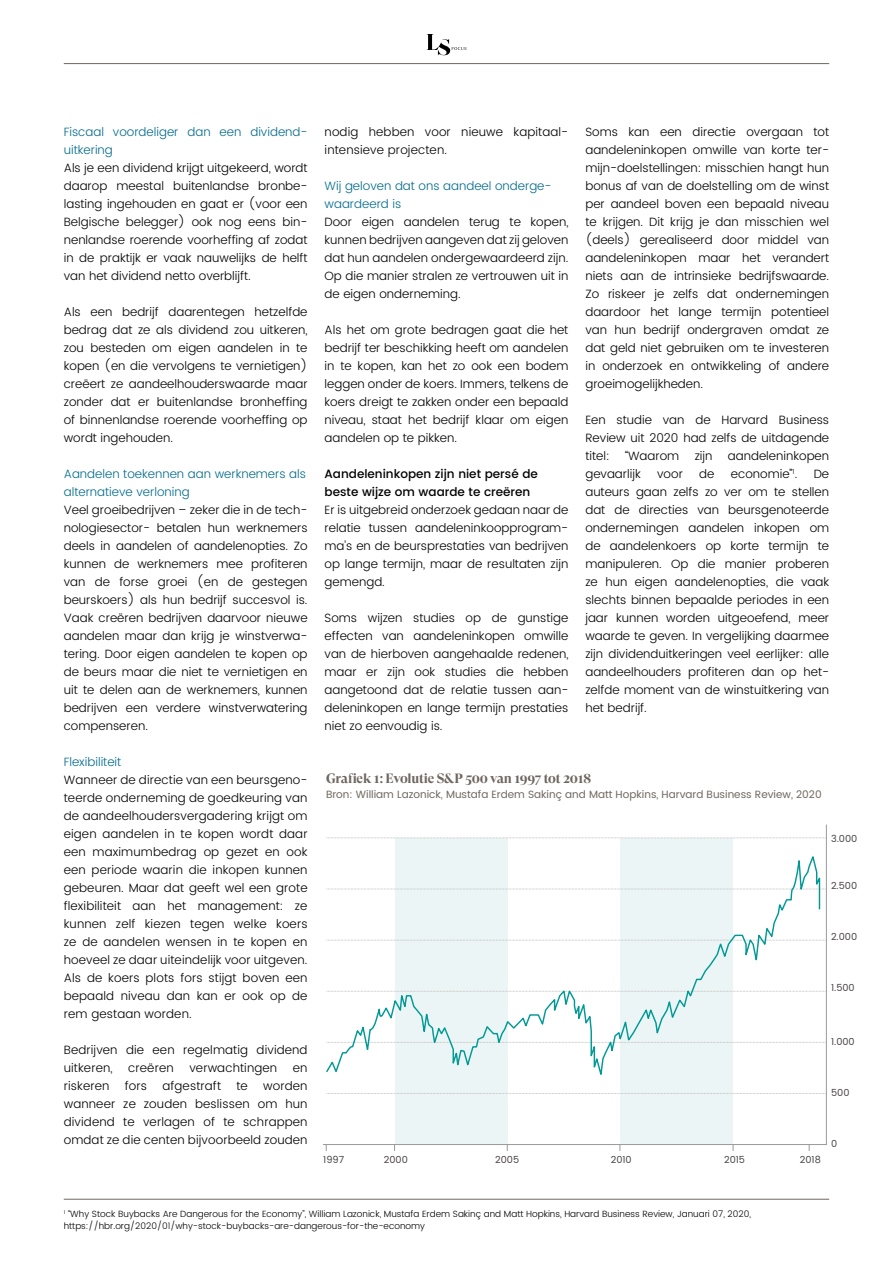
<style>
.page{position:relative;width:893px;height:1263px;background:#fff}
.page>*{position:absolute;margin:0;border:0;box-sizing:border-box;transform-origin:0 0}
.t1{font:700 13.5px "GT Super Display";letter-spacing:-.015em;color:#6f665f}
.t2{font:300 12px/18px "Poppins";color:#000;text-align:justify}
.t3{font:300 12px/18px "Poppins";color:#006b8d}
.t4{font:500 12px/18px "Poppins";color:#000}
.t5{font:10.5px "Poppins";color:#6f665f}
.t6{font:9.75px "Poppins";color:#494443}
.t7{font:300 9px/12px "Poppins";color:#000}
</style>
<div class="page">
<hr style="left:64px;top:1199px;width:765px;height:1px;background:#6f665f">
<hr style="left:64px;top:63px;width:765px;height:1px;background:#6f665f">
<svg style="left:427px;top:34px;width:39px;height:21px"></svg>
<svg style="left:326px;top:824px;width:501px;height:321px"></svg>
<svg style="left:323px;top:1144px;width:4px;height:7px"></svg>
<svg style="left:326px;top:848px;width:495px;height:233px"></svg>
<p class="t3" style="left:64px;top:123px;width:245px">Fiscaal voordeliger dan een dividend&shy;uitkering</p>
<p class="t2" style="left:64px;top:159px;width:245px">Als je een dividend krijgt uitgekeerd, wordt daarop meestal buitenlandse bronbe&shy;lasting ingehouden en gaat er (voor een Belgische belegger) ook nog eens bin&shy;nenlandse roerende voorheffing af zodat in de praktijk er vaak nauwelijks de helft van het dividend netto overblijft.</p>
<p class="t2" style="left:64px;top:303px;width:245px">Als een bedrijf daarentegen hetzelfde bedrag dat ze als dividend zou uitkeren, zou besteden om eigen aandelen in te kopen (en die vervolgens te vernietigen) creëert ze aandeelhouderswaarde maar zonder dat er buitenlandse bronheffing of binnenlandse roerende voorheffing op wordt ingehouden.</p>
<p class="t3" style="left:64px;top:465px;width:244px">Aandelen toekennen aan werknemers als alternatieve verloning</p>
<p class="t2" style="left:64px;top:501px;width:245px">Veel groeibedrijven – zeker die in de tech&shy;nologiesector- betalen hun werknemers deels in aandelen of aandelenopties. Zo kunnen de werknemers mee profiteren van de forse groei (en de gestegen beurskoers) als hun bedrijf succesvol is.<br>Vaak creëren bedrijven daarvoor nieuwe aandelen maar dan krijg je winstverwa&shy;tering. Door eigen aandelen te kopen op de beurs maar die niet te vernietigen en uit te delen aan de werknemers, kunnen bedrijven een verdere winstverwatering compenseren.</p>
<p class="t3" style="left:64px;top:753px;width:59px">Flexibiliteit</p>
<p class="t2" style="left:64px;top:771px;width:245px">Wanneer de directie van een beursgeno&shy;teerde onderneming de goedkeuring van de aandeelhoudersvergadering krijgt om eigen aandelen in te kopen wordt daar een maximumbedrag op gezet en ook een periode waarin die inkopen kunnen gebeuren. Maar dat geeft wel een grote flexibiliteit aan het management: ze kunnen zelf kiezen tegen welke koers ze de aandelen wensen in te kopen en hoeveel ze daar uiteindelijk voor uitgeven.<br>Als de koers plots fors stijgt boven een bepaald niveau dan kan er ook op de rem gestaan worden.</p>
<p class="t2" style="left:64px;top:1041px;width:245px">Bedrijven die een regelmatig dividend uitkeren,</p>
<p class="t2" style="left:128px;top:1059px;width:47px">creëren</p>
<p class="t2" style="left:189px;top:1059px;width:89px">verwachtingen</p>
<p class="t2" style="left:293px;top:1059px;width:16px">en</p>
<p class="t2" style="left:64px;top:1077px;width:47px">riskeren</p>
<p class="t2" style="left:125px;top:1077px;width:24px">fors</p>
<p class="t2" style="left:162px;top:1077px;width:60px">afgestraft</p>
<p class="t2" style="left:236px;top:1077px;width:13px">te</p>
<p class="t2" style="left:64px;top:1077px;width:245px;text-indent:199px">worden wanneer ze zouden beslissen om hun dividend te verlagen of te schrappen omdat ze die centen bijvoorbeeld zouden</p>
<p class="t2" style="left:325px;top:123px;width:245px">nodig hebben voor nieuwe kapitaal&shy;intensieve projecten.</p>
<p class="t3" style="left:325px;top:177px;width:229px">Wij geloven dat ons aandeel onderge&shy;waardeerd is</p>
<p class="t2" style="left:325px;top:213px;width:245px">Door eigen aandelen terug te kopen, kunnen bedrijven aangeven dat zij geloven dat hun aandelen ondergewaardeerd zijn.<br>Op die manier stralen ze vertrouwen uit in de eigen onderneming.</p>
<p class="t2" style="left:325px;top:321px;width:245px">Als het om grote bedragen gaat die het bedrijf ter beschikking heeft om aandelen in te kopen, kan het zo ook een bodem leggen onder de koers. Immers, telkens de koers dreigt te zakken onder een bepaald niveau, staat het bedrijf klaar om eigen aandelen op te pikken.</p>
<p class="t4" style="left:325px;top:465px;width:215px">Aandeleninkopen zijn niet persé de beste wijze om waarde te creëren</p>
<p class="t2" style="left:325px;top:501px;width:245px">Er is uitgebreid onderzoek gedaan naar de relatie tussen aandeleninkoopprogram&shy;ma's en de beursprestaties van bedrijven op lange termijn, maar de resultaten zijn gemengd.</p>
<p class="t2" style="left:325px;top:609px;width:245px">Soms wijzen studies op de gunstige effecten van aandeleninkopen omwille van de hierboven aangehaalde redenen, maar er zijn ook studies die hebben aangetoond dat de relatie tussen aan&shy;deleninkopen en lange termijn prestaties niet zo eenvoudig is.</p>
<p class="t2" style="left:585px;top:123px;width:245px">Soms kan een directie overgaan tot aandeleninkopen omwille van korte ter&shy;mijn-doelstellingen: misschien hangt hun bonus af van de doelstelling om de winst per aandeel boven een bepaald niveau te krijgen. Dit krijg je dan misschien wel (deels) gerealiseerd door middel van aandeleninkopen maar het verandert niets aan de intrinsieke bedrijfswaarde.<br>Zo riskeer je zelfs dat ondernemingen daardoor het lange termijn potentieel van hun bedrijf ondergraven omdat ze dat geld niet gebruiken om te investeren in onderzoek en ontwikkeling of andere groeimogelijkheden.</p>
<p class="t2" style="left:585px;top:411px;width:245px">Een studie van de Harvard Business Review uit 2020 had zelfs de uitdagende titel:</p>
<p class="t2" style="left:625px;top:447px;width:56px">“Waarom</p>
<p class="t2" style="left:695px;top:447px;width:19px">zijn</p>
<p class="t2" style="left:728px;top:447px;width:103px">aandeleninkopen</p>
<p class="t2" style="left:585px;top:465px;width:57px">gevaarlijk</p>
<p class="t2" style="left:657px;top:465px;width:27px">voor</p>
<p class="t2" style="left:699px;top:465px;width:17px">de</p>
<p class="t2" style="left:731px;top:465px;width:68px">economie”<sup>1</sup>.</p>
<p class="t2" style="left:585px;top:465px;width:245px;text-indent:228px">De auteurs gaan zelfs zo ver om te stellen dat de directies van beursgenoteerde ondernemingen aandelen inkopen om de aandelenkoers op korte termijn te manipuleren. Op die manier proberen ze hun eigen aandelenopties, die vaak slechts binnen bepaalde periodes in een jaar kunnen worden uitgeoefend, meer waarde te geven. In vergelijking daarmee zijn dividenduitkeringen veel eerlijker: alle aandeelhouders profiteren dan op het&shy;zelfde moment van de winstuitkering van het bedrijf.</p>
<p class="t1" style="left:326px;top:771px;width:267px">Grafiek 1: Evolutie S&amp;P 500 van 1997 tot 2018</p>
<p class="t5" style="left:326px;top:787px;width:497px">Bron: William Lazonick, Mustafa Erdem Sakinç and Matt Hopkins, Harvard Business Review, 2020</p>
<p class="t6" style="left:831px;top:832px;width:28px">3.000</p>
<p class="t6" style="left:831px;top:878px;width:28px">2.500</p>
<p class="t6" style="left:831px;top:929px;width:28px">2.000</p>
<p class="t6" style="left:831px;top:981px;width:25px">1.500</p>
<p class="t6" style="left:831px;top:1035px;width:25px">1.000</p>
<p class="t6" style="left:831px;top:1085px;width:20px">500</p>
<p class="t6" style="left:323px;top:1152px;width:22px">1997</p>
<p class="t6" style="left:384px;top:1152px;width:26px">2000</p>
<p class="t6" style="left:495px;top:1152px;width:26px">2005</p>
<p class="t6" style="left:611px;top:1152px;width:23px">2010</p>
<p class="t6" style="left:724px;top:1152px;width:23px">2015</p>
<p class="t6" style="left:800px;top:1152px;width:23px">2018</p>
<p class="t6" style="left:831px;top:1137px;width:8px">0</p>
<p class="t7" style="left:64px;top:1208px;width:689px"><sup>1</sup> “Why Stock Buybacks Are Dangerous for the Economy”, William Lazonick, Mustafa Erdem Sakinç and Matt Hopkins, Harvard Business Review, Januari 07, 2020, https://hbr.org/2020/01/why-stock-buybacks-are-dangerous-for-the-economy</p>
</div>
